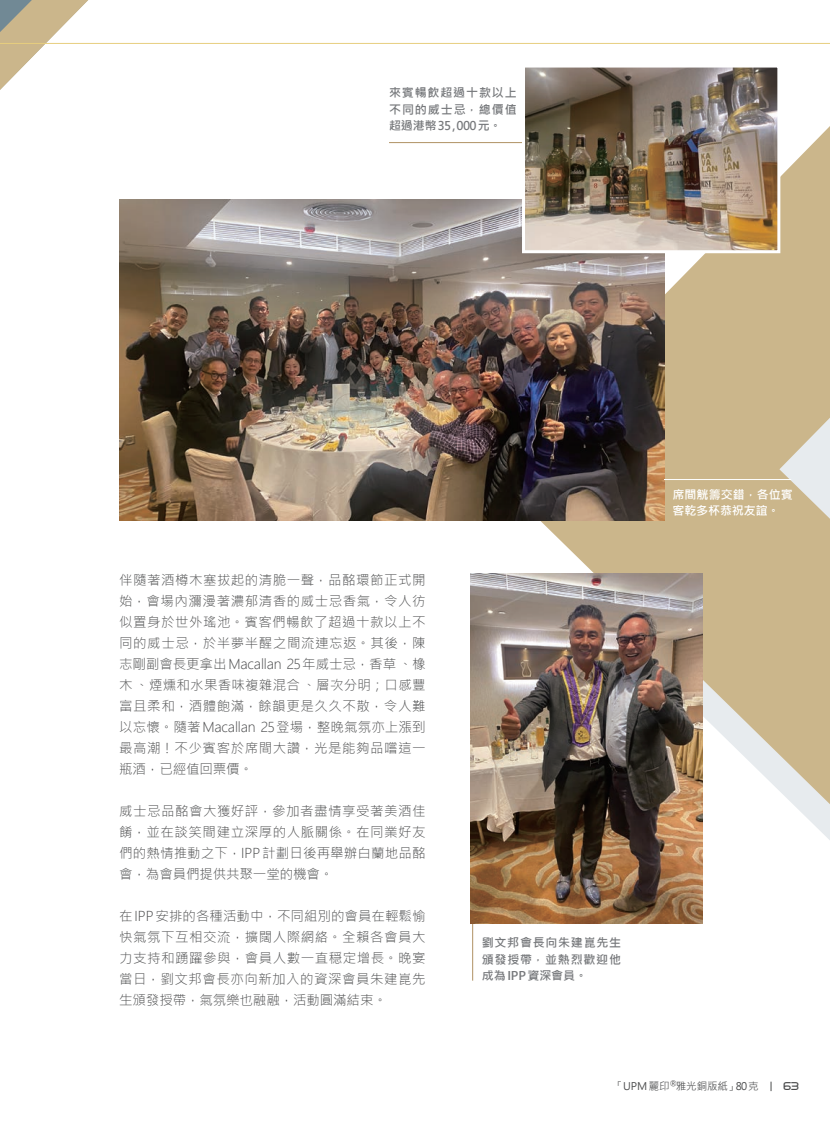
<style>
.page{position:relative;width:830px;height:1127px;background:#fff}
.page>*{position:absolute;margin:0;border:0;box-sizing:border-box;transform-origin:0 0}
.t1{font:300 13.5px/21px "Microsoft Jheng Hei";letter-spacing:.01em;color:#4b4c4d;text-align:justify}
.t2{font:700 12px/16.5px "Microsoft Jheng Hei";letter-spacing:.07em;color:#76787b;text-align:justify}
.t3{font:700 12px/16.5px "Microsoft Jheng Hei";color:#fff}
.t4{font:12px "Aquire";color:#4b4c4d;scale:1.05 1}
.t5{font:10.5px "Microsoft Jheng Hei";letter-spacing:-.01em;color:#4b4c4d}
</style>
<div class="page">
<svg style="left:702px;top:613px;width:127px;height:212px;fill:#cbb68b"></svg>
<svg style="left:492px;top:127px;width:337px;height:486px;background:#d0be9a"></svg>
<hr style="left:472px;top:898px;width:1px;height:83px;background:#b09264">
<hr style="left:389px;top:142px;width:136px;height:1px;background:#b09264">
<img style="left:119px;top:200px;width:545px;height:321px">
<img style="left:526px;top:112px;width:250px;height:137px">
<div style="left:522px;top:65px;width:258px;height:188px;border:3px solid #fff"></div>
<img style="left:470px;top:574px;width:232px;height:349px">
<hr style="left:663px;top:479px;width:127px;height:1px;background:#fff">
<svg style="left:0;top:0;width:830px;height:112px"></svg>
<p class="t2" style="left:389px;top:84px;width:129px">來賓暢飲超過十款以上不同的威士忌，總價值超過港幣35,000元。</p>
<p class="t1" style="left:119px;top:569px;width:308px">伴隨著酒樽木塞拔起的清脆一聲，品酩環節正式開始，會場內瀰漫著濃郁清香的威士忌香氣，令人彷似置身於世外瑤池。賓客們暢飲了超過十款以上不同的威士忌，於半夢半醒之間流連忘返。其後，陳志剛副會長更拿出Macallan 25年威士忌，香草、橡木、煙燻和水果香味複雜混合、層次分明；口感豐富且柔和，酒體飽滿，餘韻更是久久不散，令人難以忘懷。隨著Macallan 25登場，整晚氣氛亦上漲到最高潮！不少賓客於席間大讚，光是能夠品嚐這一瓶酒，已經值回票價。</p>
<p class="t1" style="left:119px;top:800px;width:308px">威士忌品酩會大獲好評，參加者盡情享受著美酒佳餚，並在談笑間建立深厚的人脈關係。在同業好友們的熱情推動之下，IPP計劃日後再舉辦白蘭地品酩會，為會員們提供共聚一堂的機會。</p>
<p class="t1" style="left:119px;top:905px;width:308px">在IPP安排的各種活動中，不同組別的會員在輕鬆愉快氣氛下互相交流，擴闊人際網絡。全賴各會員大力支持和踴躍參與，會員人數一直穏定增長。晚宴當日，劉文邦會長亦向新加入的資深會員朱建崑先生頒發授帶，氣氛樂也融融，活動圓滿結束。</p>
<p class="t3" style="left:672px;top:486px;width:122px">席間觥籌交錯，各位賓客乾多杯恭祝友誼。</p>
<p class="t2" style="left:481px;top:934px;width:141px">劉文邦會長向朱建崑先生頒發授帶，並熱烈歡迎他成為 IPP資深會員。</p>
<p class="t5" style="left:612px;top:1080px;width:147px">「UPM麗印<sup>®</sup>雅光銅版紙」80克</p>
<p class="t4" style="left:782px;top:1079px;width:17px">63</p>
</div>
